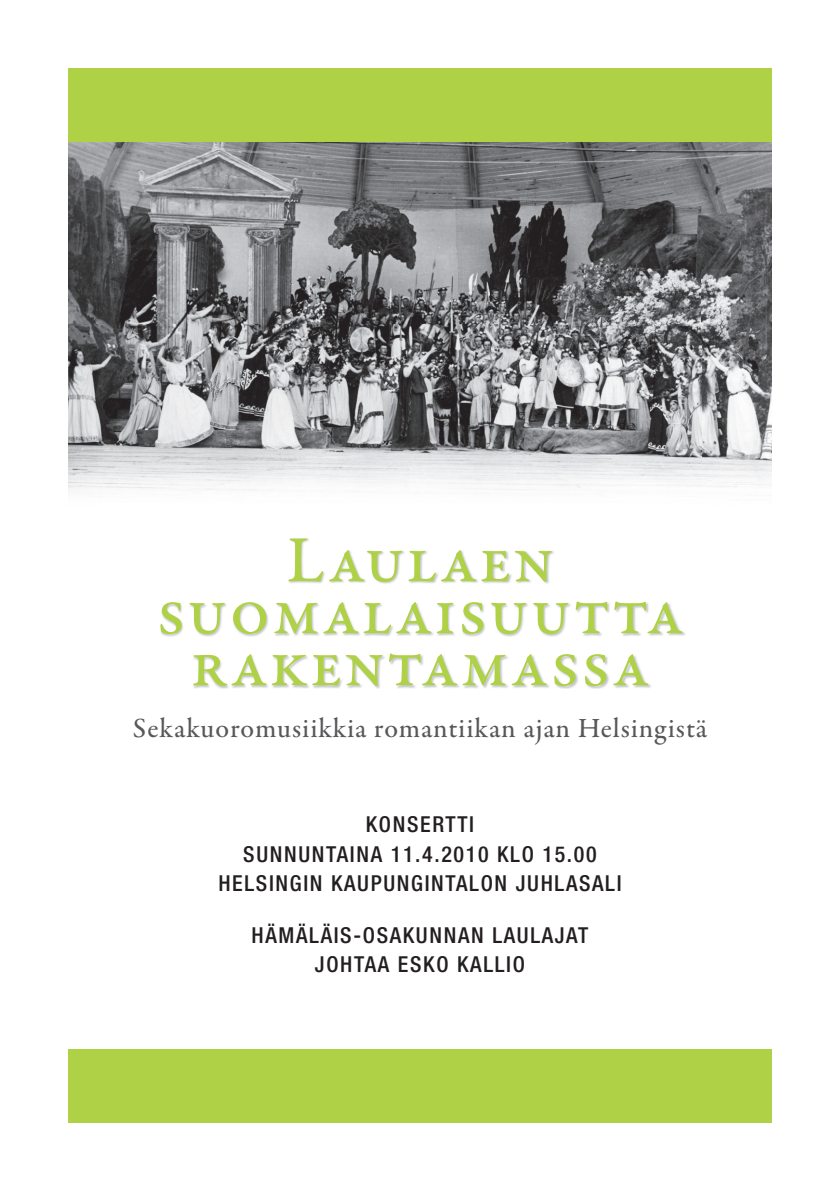
<style>
.page{position:relative;width:840px;height:1191px;background:#fff}
.page>*{position:absolute;margin:0;border:0;box-sizing:border-box;transform-origin:0 0}
.t1{font:500 66px/52px "Garamond Premr Pro";letter-spacing:.035em;color:#aed146;text-align:center}
.t2{font:500 28px "Garamond Premr Pro";letter-spacing:.04em;color:#57585a}
.t3{font:500 condensed 22px/29.4px "Helvetica Neue LT Std";letter-spacing:.075em;color:#231f20;text-align:center}
</style>
<div class="page">
<img style="left:160px;top:538px;width:525px;height:151px">
<img style="left:68px;top:142px;width:703px;height:348px">
<div style="left:68px;top:68px;width:703px;height:74px;background:#aed146"></div>
<div style="left:68px;top:1049px;width:703px;height:74px;background:#aed146"></div>
<h1 class="t1" style="left:156px;top:532px;width:528px">Laulaen suomalaisuutta rakentamassa</h1>
<p class="t2" style="left:133px;top:711px;width:575px">Sekakuoromusiikkia romantiikan ajan Helsingistä</p>
<p class="t3" style="left:218px;top:812px;width:404px">KONSERTTI<br>SUNNUNTAINA 11.4.2010 KLO 15.00<br>HELSINGIN KAUPUNGINTALON JUHLASALI</p>
<p class="t3" style="left:251px;top:922px;width:338px">HÄMÄLÄIS-OSAKUNNAN LAULAJAT<br>JOHTAA ESKO KALLIO</p>
</div>
